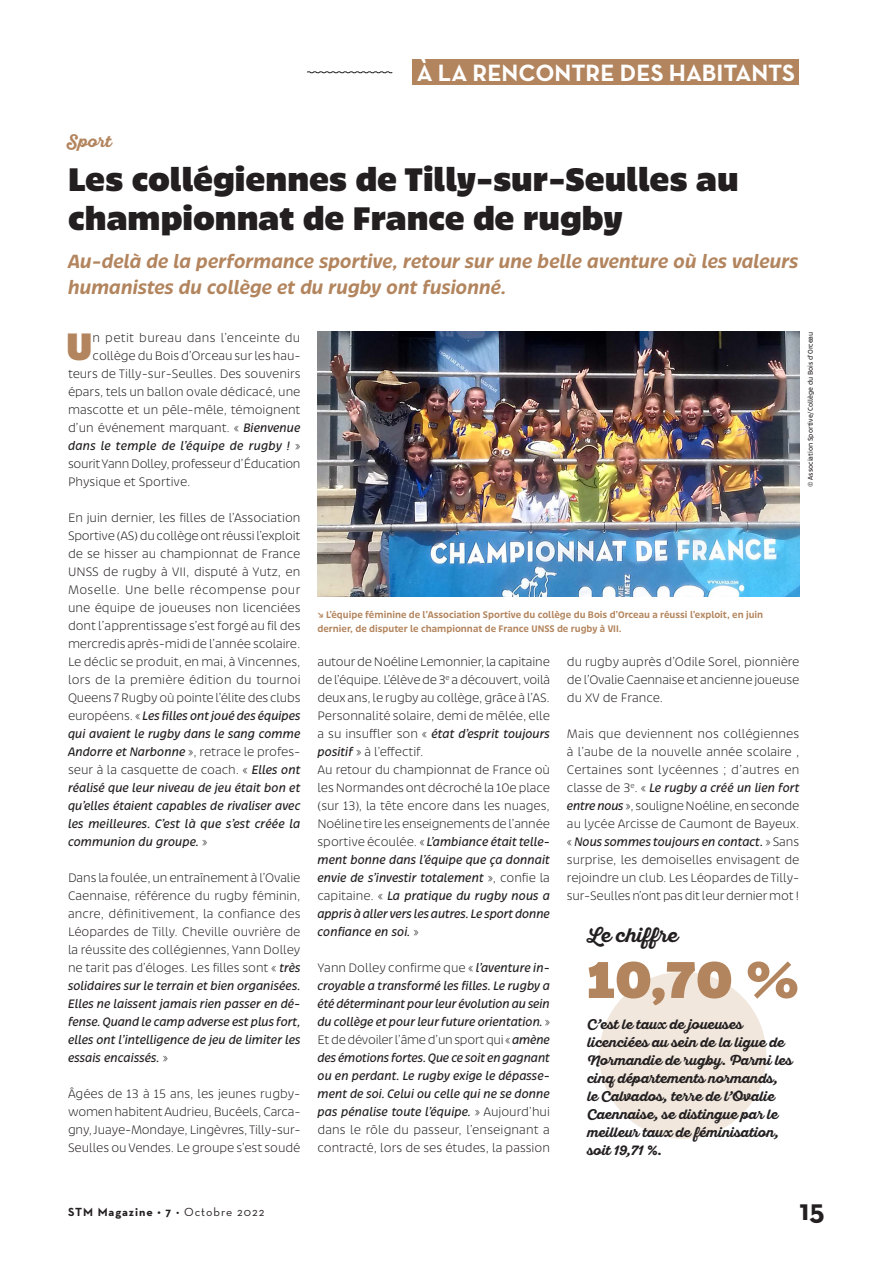
<style>
.page{position:relative;width:893px;height:1263px;background:#fff}
.page>*{position:absolute;margin:0;border:0;box-sizing:border-box;transform-origin:0 0}
.t1{font:900 57px "Bruna";color:#b3855e}
.t2{font:900 42px "Bruna";color:#b3855e}
.t3{font:900 36px/39px "Bruna";color:#231f20}
.t4{font:700 30px "Neutra Text";color:#231f20}
.t5{font:700 24px "Neutra Text";color:#fff}
.t6{font:italic 500 21px/25.5px "Bruna";color:#b3855e}
.t7{font:19.5px "Sant Elia Script Regular 5";color:#231f20}
.t8{font:16.5px "Sant Elia Script Regular 5";color:#b3855e}
.t9{font:300 13.5px/18px "Bruna";letter-spacing:-.005em;color:#231f20;text-align:justify}
.t10{font:italic 13.5px/18px "Bruna";color:#231f20;text-align:justify}
.t11{font:13.5px/18px "Sant Elia Script Regular 5";color:#231f20}
.t12{font:300 13.5px "Bruna";letter-spacing:.025em;color:#231f20}
.t13{font:700 12px "Neutra Text";letter-spacing:.08em;color:#231f20}
.t14{font:500 10.5px/13.5px "Bruna";color:#b3855e;scale:.95 1}
.t15{font:7.5px "Bruna";color:#231f20;scale:.95 1}
.s1{font-weight:400;font-style:italic}
.s2{font-weight:300;font-style:normal}
.s3{font-weight:400}
</style>
<div class="page">
<div style="left:412px;top:60px;width:387px;height:25px;background:#b3855e"></div>
<svg style="left:307px;top:71px;width:86px;height:3px"></svg>
<img style="left:317px;top:332px;width:482px;height:264px">
<div style="left:599px;top:972px;width:167px;height:167px;background:#f1e7dd;border-radius:50%"></div>
<h3 class="t5" style="left:417px;top:57px;width:380px">À LA RENCONTRE DES HABITANTS</h3>
<p class="t8" style="left:67px;top:132px;width:46px">Sport</p>
<h3 class="t3" style="left:68px;top:157px;width:672px">Les collégiennes de Tilly-sur-Seulles au championnat de France de rugby</h3>
<h3 class="t6" style="left:68px;top:247px;width:732px">Au-delà de la performance sportive, retour sur une belle aventure où les valeurs humanistes du collège et du rugby ont fusionné.</h3>
<h2 class="t2" style="left:66px;top:316px;width:28px">U</h2>
<p class="t12" style="left:93px;top:329px;width:209px">n petit bureau dans l’enceinte du</p>
<p class="t9" style="left:93px;top:346px;width:209px">collège du Bois d’Orceau sur les hau-</p>
<p class="t9" style="left:68px;top:364px;width:234px">teurs de Tilly-sur-Seulles. Des souvenirs</p>
<p class="t9" style="left:68px;top:382px;width:234px">épars, tels un ballon ovale dédicacé, une</p>
<p class="t9" style="left:68px;top:400px;width:234px">mascotte et un pêle-mêle, témoignent</p>
<p class="t9" style="left:68px;top:418px;width:234px">d’un événement marquant. « <span class="s1">Bienvenue</span></p>
<p class="t10" style="left:68px;top:436px;width:234px">dans le temple de l’équipe de rugby ! <span class="s2">»</span></p>
<p class="t9" style="left:68px;top:454px;width:234px">sourit Yann Dolley, professeur d’Éducation</p>
<p class="t9" style="left:68px;top:472px;width:124px">Physique et Sportive.</p>
<p class="t9" style="left:68px;top:508px;width:234px">En juin dernier, les filles de l’Association Sportive (AS) du collège ont réussi l’exploit de se hisser au championnat de France UNSS de rugby à VII, disputé à Yutz, en Moselle. Une belle récompense pour une équipe de joueuses non licenciées dont l’apprentissage s’est forgé au fil des mercredis après-midi de l’année scolaire.<br>Le déclic se produit, en mai, à Vincennes, lors de la première édition du tournoi Queens 7 Rugby où pointe l’élite des clubs européens. « <span class="s1">Les filles ont joué des équipes qui avaient le rugby dans le sang comme Andorre et Narbonne</span> », retrace le profes&shy;seur à la casquette de coach. « <span class="s1">Elles ont réalisé que leur niveau de jeu était bon et qu’elles étaient capables de rivaliser avec les meilleures. C’est là que s’est créée la communion du groupe.</span> »</p>
<p class="t9" style="left:68px;top:868px;width:234px">Dans la foulée, un entraînement à l’Ovalie Caennaise, référence du rugby féminin, ancre, définitivement, la confiance des Léopardes de Tilly. Cheville ouvrière de la réussite des collégiennes, Yann Dolley ne tarit pas d’éloges. Les filles sont « <span class="s1">très solidaires sur le terrain et bien organisées.<br>Elles ne laissent jamais rien passer en dé&shy;fense. Quand le camp adverse est plus fort, elles ont l’intelligence de jeu de limiter les essais encaissés.</span> »</p>
<p class="t9" style="left:68px;top:1084px;width:234px">Âgées de 13 à 15 ans, les jeunes rugby&shy;women habitent Audrieu, Bucéels, Carca&shy;gny, Juaye-Mondaye, Lingèvres, Tilly-sur-Seulles ou Vendes. Le groupe s’est soudé</p>
<p class="t14" style="left:317px;top:607px;width:471px">↘ L’équipe féminine de l’Association Sportive du collège du Bois d’Orceau a réussi l’exploit, en juin dernier, de disputer le championnat de France UNSS de rugby à VII.</p>
<p class="t9" style="left:317px;top:652px;width:234px;text-align:left">autour de Noéline Lemonnier, la capitaine de l’équipe. L’élève de 3<sup>e</sup> a découvert, voilà deux ans, le rugby au collège, grâce à l’AS.<br>Personnalité solaire, demi de mêlée, elle a su insuffler son « <span class="s1">état d’esprit toujours positif</span> » à l’effectif.<br>Au retour du championnat de France où les Normandes ont décroché la 10e place (sur 13), la tête encore dans les nuages, Noéline tire les enseignements de l’année sportive écoulée. « <span class="s1">L’ambiance était telle&shy;ment bonne dans l’équipe que ça donnait envie de s’investir totalement</span> », confie la capitaine. « <span class="s1">La pratique du rugby nous a appris à aller vers les autres. Le sport donne confiance en soi.</span> »</p>
<p class="t10" style="left:317px;top:958px;width:234px"><span class="s2">Yann Dolley confirme que «</span> l’aventure in&shy;croyable a transformé les filles. Le rugby a été déterminant pour leur évolution au sein du collège et pour leur future orientation. <span class="s2">» Et de dévoiler l’âme d’un sport qui «</span>amène des émotions fortes. Que ce soit en gagnant ou en perdant. Le rugby exige le dépasse&shy;ment de soi. Celui ou celle qui ne se donne pas pénalise toute l’équipe. <span class="s2">» Aujourd’hui dans le rôle du passeur, l’enseignant a contracté, lors de ses études, la passion</span></p>
<p class="t9" style="left:567px;top:652px;width:234px">du rugby auprès d’Odile Sorel, pionnière de l’Ovalie Caennaise et ancienne joueuse du XV de France.</p>
<p class="t9" style="left:567px;top:724px;width:234px">Mais que deviennent nos collégiennes à l’aube de la nouvelle année scolaire , Certaines sont lycéennes ; d’autres en classe de 3<sup>e</sup>. « <span class="s1">Le rugby a créé un lien fort entre nous</span>», souligne Noéline, en seconde au lycée Arcisse de Caumont de Bayeux. « <span class="s1">Nous sommes toujours en contact.</span> » Sans surprise, les demoiselles envisagent de rejoindre un club. Les Léopardes de Tilly&shy;sur-Seulles n’ont pas dit leur dernier mot!</p>
<h3 class="t7" style="left:587px;top:924px;width:92px">Le chiffre</h3>
<h1 class="t1" style="left:587px;top:938px;width:213px">10,70 %</h1>
<p class="t11" style="left:587px;top:1015px;width:207px">C’est le taux de joueuses licenciées au sein de la ligue de<br>Normandie de rugby. Parmi les cinq départements normands, le Calvados, terre de l’Ovalie<br>Caennaise, se distingue par le meilleur taux de féminisation, soit 19,71 %.</p>
<p class="t15" style="left:805px;top:487px;width:165px;rotate:-90deg">© Association Sportive/Collège du Bois d'Orceau</p>
<p class="t13" style="left:68px;top:1204px;width:198px">STM Magazine • 7 <span class="s3">• Octobre 2022</span></p>
<h3 class="t4" style="left:799px;top:1191px;width:27px">15</h3>
</div>
